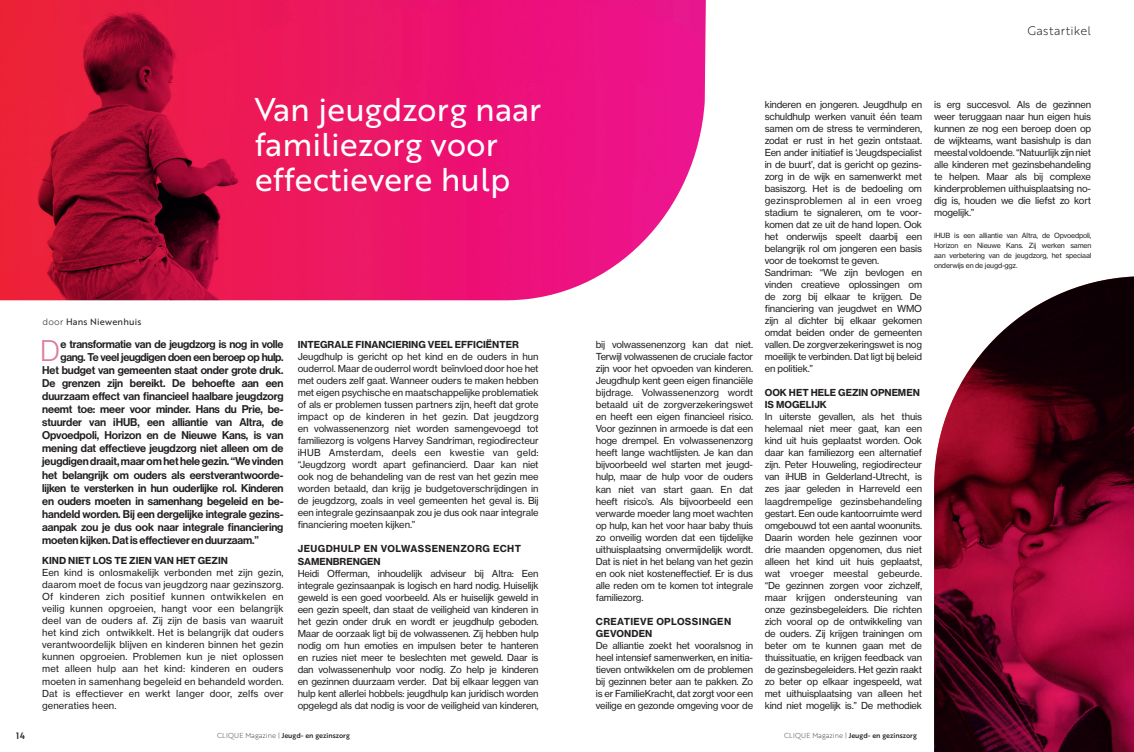
<style>
.page{position:relative;width:1134px;height:752px;background:#fff}
.page>*{position:absolute;margin:0;border:0;box-sizing:border-box;transform-origin:0 0}
.t1{font:32px/35px "Brother 1816 Regular";color:#fff}
.t2{font:29.2px "N Haas Grotesk DS Pro 45 Lt";color:#dd7b9a}
.t3{font:12px "Brother 1816 Light";letter-spacing:.02em;color:#231f20}
.t4{font:11px "N Haas Grotesk DS Pro 65 Md";letter-spacing:-.01em;color:#231f20}
.t5{font:11px "N Haas Grotesk DS Pro 65 Md";letter-spacing:-.03em;color:#231f20}
.t6{font:9.5px/12px "N Haas Grotesk TX Pro 55 Rg";letter-spacing:-.02em;color:#231f20;text-align:justify}
.t7{font:9.5px/12px "N Haas Grotesk TX Pro 75 Bd";letter-spacing:-.005em;color:#231f20}
.t8{font:9.5px/12px "N Haas Grotesk TX Pro 75 Bd";letter-spacing:.045em;color:#231f20}
.t9{font:9.5px/12px "N Haas Grotesk TX Pro 75 Bd";letter-spacing:.035em;color:#231f20}
.t10{font:9px "Brother 1816 Regular";letter-spacing:.02em;color:#231f20}
.t11{font:9px "Brother 1816 Medium";color:#231f20}
.t12{font:7px/10px "N Haas Grotesk TX Pro 55 Rg";letter-spacing:-.02em;color:#231f20;text-align:justify}
.t13{font:7px "Brother 1816 Medium";color:#231f20}
.s1{font-family:"Brother 1816 Light"}
.s2{font-family:"Brother 1816 Thin"}
</style>
<div class="page">
<img style="left:934px;top:276px;width:200px;height:475px">
<img style="left:0;top:0;width:706px;height:300px">
<p class="t3" style="left:1027px;top:22px;width:65px">Gastartikel</p>
<p class="t10" style="left:43px;top:315px;width:100px"><span class="s1">door</span> Hans Niewenhuis</p>
<h1 class="t1" style="left:255px;top:91px;width:288px">Van jeugdzorg naar familiezorg voor effectievere hulp</h1>
<h2 class="t2" style="left:40px;top:334px;width:21px">D</h2>
<p class="t4" style="left:61px;top:338px;width:224px">e transformatie van de jeugdzorg is nog in volle</p>
<p class="t5" style="left:61px;top:351px;width:224px">gang. Te veel jeugdigen doen een beroep op hulp.</p>
<p class="t4" style="left:42px;top:364px;width:243px">Het budget van gemeenten staat onder grote druk.</p>
<p class="t4" style="left:42px;top:377px;width:243px">De grenzen zijn bereikt. De behoefte aan een</p>
<p class="t4" style="left:42px;top:390px;width:243px">duurzaam effect van financieel haalbare jeugdzorg</p>
<p class="t4" style="left:42px;top:403px;width:243px">neemt toe: meer voor minder. Hans du Prie, be-</p>
<p class="t4" style="left:42px;top:416px;width:243px">stuurder van iHUB, een alliantie van Altra, de</p>
<p class="t4" style="left:42px;top:429px;width:243px">Opvoedpoli, Horizon en de Nieuwe Kans, is van</p>
<p class="t4" style="left:42px;top:442px;width:243px">mening dat effectieve jeugdzorg niet alleen om de</p>
<p class="t4" style="left:42px;top:455px;width:243px">jeugdigen draait, maar om het hele gezin. “We vinden</p>
<p class="t4" style="left:42px;top:468px;width:243px">het belangrijk om ouders als eerstverantwoorde-</p>
<p class="t4" style="left:42px;top:481px;width:243px">lijken te versterken in hun ouderlijke rol. Kinderen</p>
<p class="t4" style="left:42px;top:494px;width:243px">en ouders moeten in samenhang begeleid en be-</p>
<p class="t4" style="left:42px;top:507px;width:243px">handeld worden. Bij een dergelijke integrale gezins-</p>
<p class="t4" style="left:42px;top:520px;width:243px">aanpak zou je dus ook naar integrale financiering</p>
<p class="t4" style="left:42px;top:533px;width:218px">moeten kijken. Dat is effectiever en duurzaam.”</p>
<p class="t7" style="left:42px;top:554px;width:187px">KIND NIET LOS TE ZIEN VAN HET GEZIN</p>
<p class="t6" style="left:42px;top:566px;width:243px">Een kind is onlosmakelijk verbonden met zijn gezin, daarom moet de focus van jeugdzorg naar gezinszorg.<br>Of kinderen zich positief kunnen ontwikkelen en veilig kunnen opgroeien, hangt voor een belangrijk deel van de ouders af. Zij zijn de basis van waaruit het kind zich ontwikkelt. Het is belangrijk dat ouders verantwoordelijk blijven en kinderen binnen het gezin kunnen opgroeien. Problemen kun je niet oplossen met alleen hulp aan het kind: kinderen en ouders moeten in samenhang begeleid en behandeld worden.<br>Dat is effectiever en werkt langer door, zelfs over generaties heen.</p>
<p class="t7" style="left:298px;top:338px;width:223px">INTEGRALE FINANCIERING VEEL EFFICIËNTER</p>
<p class="t6" style="left:298px;top:350px;width:242px">Jeugdhulp is gericht op het kind en de ouders in hun ouderrol. Maar de ouderrol wordt beïnvloed door hoe het met ouders zelf gaat. Wanneer ouders te maken hebben met eigen psychische en maatschappelijke problematiek of als er problemen tussen partners zijn, heeft dat grote impact op de kinderen in het gezin. Dat jeugdzorg en volwassenenzorg niet worden samengevoegd tot familiezorg is volgens Harvey Sandriman, regiodirecteur iHUB Amsterdam, deels een kwestie van geld: “Jeugdzorg wordt apart gefinancierd. Daar kan niet ook nog de behandeling van de rest van het gezin mee worden betaald, dan krijg je budgetoverschrijdingen in de jeugdzorg, zoals in veel gemeenten het geval is. Bij een integrale gezinsaanpak zou je dus ook naar integrale financiering moeten kijken.”</p>
<p class="t8" style="left:298px;top:542px;width:225px">JEUGDHULP EN VOLWASSENENZORG ECHT<br>SAMENBRENGEN</p>
<p class="t6" style="left:298px;top:566px;width:242px">Heidi Offerman, inhoudelijk adviseur bij Altra: Een integrale gezinsaanpak is logisch en hard nodig. Huiselijk geweld is een goed voorbeeld. Als er huiselijk geweld in een gezin speelt, dan staat de veiligheid van kinderen in het gezin onder druk en wordt er jeugdhulp geboden.<br>Maar de oorzaak ligt bij de volwassenen. Zij hebben hulp nodig om hun emoties en impulsen beter te hanteren en ruzies niet meer te beslechten met geweld. Daar is dan volwassenenhulp voor nodig. Zo help je kinderen en gezinnen duurzaam verder. Dat bij elkaar leggen van hulp kent allerlei hobbels: jeugdhulp kan juridisch worden opgelegd als dat nodig is voor de veiligheid van kinderen,</p>
<p class="t6" style="left:596px;top:339px;width:159px">bij volwassenenzorg kan dat niet.<br>Terwijl volwassenen de cruciale factor zijn voor het opvoeden van kinderen.<br>Jeugdhulp kent geen eigen financiële bijdrage. Volwassenenzorg wordt betaald uit de zorgverzekeringswet en heeft een eigen financieel risico.<br>Voor gezinnen in armoede is dat een hoge drempel. En volwassenenzorg heeft lange wachtlijsten. Je kan dan bijvoorbeeld wel starten met jeugd&shy;hulp, maar de hulp voor de ouders kan niet van start gaan. En dat heeft risico’s. Als bijvoorbeeld een verwarde moeder lang moet wachten op hulp, kan het voor haar baby thuis zo onveilig worden dat een tijdelijke uithuisplaatsing onvermijdelijk wordt.<br>Dat is niet in het belang van het gezin en ook niet kosteneffectief. Er is dus alle reden om te komen tot integrale familiezorg.</p>
<p class="t9" style="left:596px;top:614px;width:137px">CREATIEVE OPLOSSINGEN<br>GEVONDEN</p>
<p class="t6" style="left:596px;top:638px;width:159px">De alliantie zoekt het vooralsnog in heel intensief samenwerken, en initia&shy;tieven ontwikkelen om de problemen bij gezinnen beter aan te pakken. Zo is er FamilieKracht, dat zorgt voor een veilige en gezonde omgeving voor de</p>
<p class="t6" style="left:765px;top:99px;width:159px;text-align:left">kinderen en jongeren. Jeugdhulp en schuldhulp werken vanuit één team samen om de stress te verminderen, zodat er rust in het gezin ontstaat.<br>Een ander initiatief is ‘Jeugdspecialist in de buurt’, dat is gericht op gezins&shy;zorg in de wijk en samenwerkt met basiszorg. Het is de bedoeling om gezinsproblemen al in een vroeg stadium te signaleren, om te voor&shy;komen dat ze uit de hand lopen. Ook het onderwijs speelt daarbij een belangrijk rol om jongeren een basis voor de toekomst te geven.<br>Sandriman: “We zijn bevlogen en vinden creatieve oplossingen om de zorg bij elkaar te krijgen. De financiering van jeugdwet en WMO zijn al dichter bij elkaar gekomen omdat beiden onder de gemeenten vallen. De zorgverzekeringswet is nog moeilijk te verbinden. Dat ligt bij beleid en politiek.”</p>
<p class="t7" style="left:765px;top:386px;width:157px">OOK HET HELE GEZIN OPNEMEN<br>IS MOGELIJK</p>
<p class="t6" style="left:765px;top:410px;width:159px">In uiterste gevallen, als het thuis helemaal niet meer gaat, kan een kind uit huis geplaatst worden. Ook daar kan familiezorg een alternatief zijn. Peter Houweling, regiodirecteur van iHUB in Gelderland-Utrecht, is zes jaar geleden in Harreveld een laagdrempelige gezinsbehandeling gestart. Een oude kantoorruimte werd omgebouwd tot een aantal woonunits.<br>Daarin worden hele gezinnen voor drie maanden opgenomen, dus niet alleen het kind uit huis geplaatst, wat vroeger meestal gebeurde. “De gezinnen zorgen voor zichzelf, maar krijgen ondersteuning van onze gezinsbegeleiders. Die richten zich vooral op de ontwikkeling van de ouders. Zij krijgen trainingen om beter om te kunnen gaan met de thuissituatie, en krijgen feedback van de gezinsbegeleiders. Het gezin raakt zo beter op elkaar ingespeeld, wat met uithuisplaatsing van alleen het kind niet mogelijk is.” De methodiek</p>
<p class="t11" style="left:16px;top:728px;width:10px">14</p>
<p class="t13" style="left:217px;top:729px;width:134px"><span class="s2">CLIQUE Magazine |</span> Jeugd- en gezinszorg</p>
<p class="t13" style="left:784px;top:729px;width:134px"><span class="s2">CLIQUE Magazine |</span> Jeugd- en gezinszorg</p>
<p class="t6" style="left:934px;top:98px;width:159px">is erg succesvol. Als de gezinnen weer teruggaan naar hun eigen huis kunnen ze nog een beroep doen op de wijkteams, want basishulp is dan meestal voldoende. “Natuurlijk zijn niet alle kinderen met gezinsbehandeling te helpen. Maar als bij complexe kinderproblemen uithuisplaatsing no&shy;dig is, houden we die liefst zo kort mogelijk.”</p>
<p class="t12" style="left:934px;top:230px;width:159px">iHUB is een alliantie van Altra, de Opvoedpoli, Horizon en Nieuwe Kans. Zij werken samen aan verbetering van de jeugdzorg, het speciaal onderwijs en de jeugd-ggz.</p>
</div>
